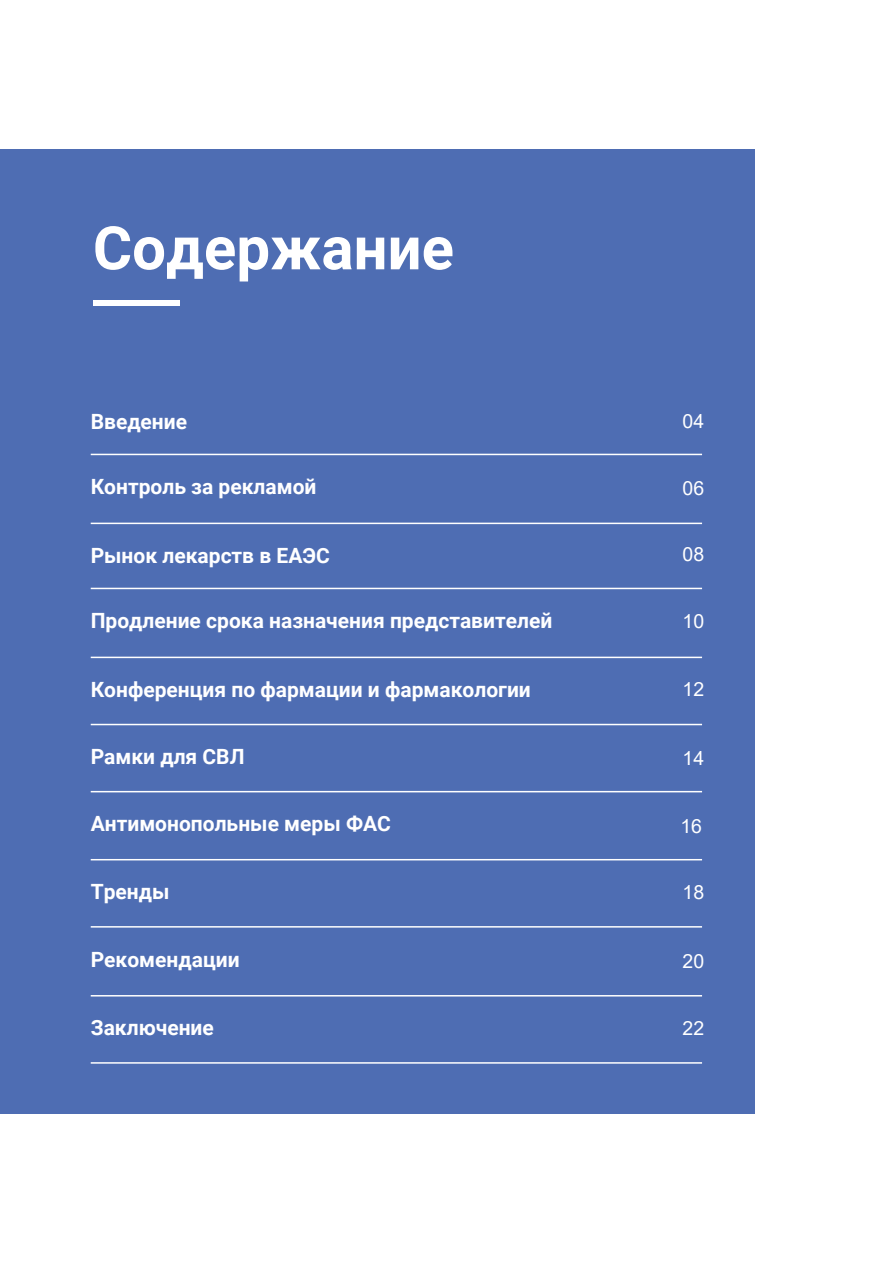
<style>
.page{position:relative;width:893px;height:1263px;background:#fff}
.page>*{position:absolute;margin:0;border:0;box-sizing:border-box;transform-origin:0 0}
.t1{font:700 60px "Roboto";color:#fff}
.t2{font:700 21px "Roboto";color:#fff}
.t3{font:19.5px "Arial";color:#fff}
</style>
<div class="page">
<div style="left:0;top:149px;width:754px;height:964px;background:#4e6db3"></div>
<div style="left:93px;top:300px;width:86px;height:6px;background:#fff"></div>
<hr style="left:91px;top:454px;width:611px;height:1px;background:#fff">
<hr style="left:91px;top:523px;width:611px;height:1px;background:#fff">
<hr style="left:91px;top:588px;width:611px;height:1px;background:#fff">
<hr style="left:91px;top:657px;width:611px;height:1px;background:#fff">
<hr style="left:91px;top:724px;width:611px;height:1px;background:#fff">
<hr style="left:91px;top:791px;width:611px;height:1px;background:#fff">
<hr style="left:91px;top:859px;width:611px;height:1px;background:#fff">
<hr style="left:91px;top:926px;width:611px;height:1px;background:#fff">
<hr style="left:91px;top:995px;width:611px;height:1px;background:#fff">
<hr style="left:91px;top:1062px;width:611px;height:2px;background:#fff">
<h1 class="t1" style="left:93px;top:206px;width:363px">Содержание</h1>
<p class="t2" style="left:91px;top:407px;width:98px">Введение</p>
<p class="t3" style="left:682px;top:408px;width:23px">04</p>
<p class="t2" style="left:91px;top:472px;width:227px">Контроль за рекламой</p>
<p class="t3" style="left:682px;top:474px;width:23px">06</p>
<p class="t2" style="left:91px;top:541px;width:241px">Рынок лекарств в ЕАЭС</p>
<p class="t3" style="left:682px;top:541px;width:23px">08</p>
<p class="t2" style="left:91px;top:606px;width:463px">Продление срока назначения представителей</p>
<p class="t3" style="left:682px;top:608px;width:23px">10</p>
<p class="t2" style="left:91px;top:675px;width:442px">Конференция по фармации и фармакологии</p>
<p class="t3" style="left:682px;top:676px;width:23px">12</p>
<p class="t2" style="left:91px;top:742px;width:155px">Рамки для СВЛ</p>
<p class="t3" style="left:682px;top:744px;width:23px">14</p>
<p class="t2" style="left:91px;top:809px;width:302px">Антимонопольные меры ФАС</p>
<p class="t3" style="left:680px;top:813px;width:23px">16</p>
<p class="t2" style="left:91px;top:877px;width:80px">Тренды</p>
<p class="t3" style="left:682px;top:879px;width:23px">18</p>
<p class="t2" style="left:91px;top:944px;width:150px">Рекомендации</p>
<p class="t3" style="left:682px;top:947px;width:23px">20</p>
<p class="t2" style="left:91px;top:1013px;width:125px">Заключение</p>
<p class="t3" style="left:682px;top:1015px;width:23px">22</p>
</div>
